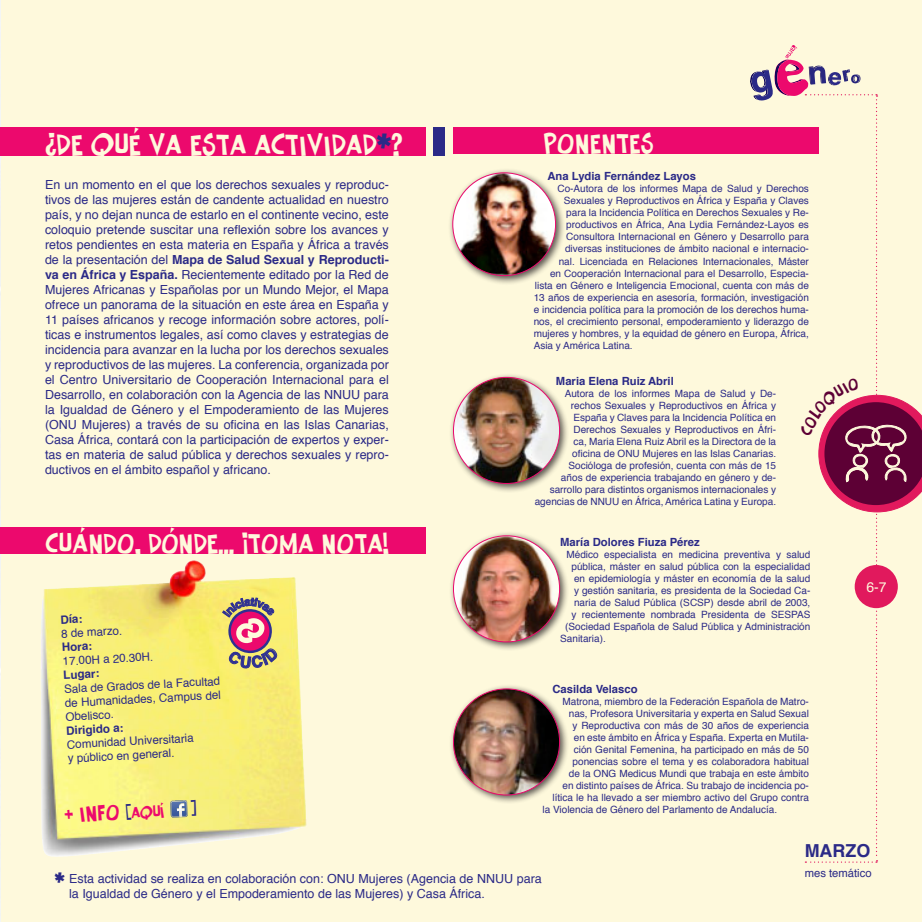
<style>
.page{position:relative;width:922px;height:922px;background:#fff}
.page>*{position:absolute;margin:0;border:0;box-sizing:border-box;transform-origin:0 0}
.t1{font:36.12px "Keener";color:#fef9dc}
.t2{font:33.75px "Keener";color:#fef9dc}
.t3{font:26.62px "Keener";color:#ec096d}
.t4{font:25px "Keener";color:#2b2a87}
.t5{font:700 17.88px "Helvetica";color:#2b2a87}
.t6{font:13.88px "Helvetica";color:#fef9dc}
.t7{font:12.5px/15px "Helvetica";color:#2b2a87;text-align:justify}
.t8{font:11.62px/13.9px "Helvetica";color:#2b2a87;text-align:justify}
.t9{font:700 11.62px "Helvetica";color:#2b2a87}
.t10{font:700 11.25px "Helvetica";color:#2b2a87}
.t11{font:11.25px "Helvetica";color:#2b2a87}
.t12{font:10px/12px "Helvetica";color:#2b2a87;text-align:right}
.s1{color:#2b2a87}
.s2{font-weight:700}
.s3{font-size:24.75px;color:#2b2a87}
.s4{font-size:20px}
</style>
<div class="page">
<div style="left:0;top:0;width:921px;height:921px;background:#fef9dc"></div>
<img style="left:0;top:0;width:1px;height:921px">
<div style="left:0;top:527px;width:425px;height:27px;background:#ec096d"></div>
<div style="left:0;top:127px;width:425px;height:29px;background:#ec096d"></div>
<img style="left:0;top:519px;width:307px;height:342px">
<svg style="left:170px;top:799px;width:18px;height:18px"></svg>
<img style="left:171px;top:800px;width:16px;height:3px">
<div style="left:453px;top:127px;width:365px;height:27px;background:#ec096d"></div>
<div style="left:448px;top:372px;width:121px;height:121px;background:#231f20;opacity:.75"></div>
<img style="left:453px;top:377px;width:106px;height:106px;border-radius:53px">
<div style="left:448px;top:531px;width:121px;height:120px;background:#231f20;opacity:.75"></div>
<img style="left:453px;top:535px;width:106px;height:106px;border-radius:53px">
<div style="left:448px;top:684px;width:121px;height:120px;background:#231f20;opacity:.75"></div>
<img style="left:453px;top:688px;width:106px;height:106px;border-radius:53px">
<div style="left:448px;top:168px;width:117px;height:117px;background:#231f20;opacity:.75"></div>
<img style="left:452px;top:173px;width:103px;height:102px;border-radius:51px">
<div style="left:433px;top:127px;width:11px;height:29px;background:#2b2a87"></div>
<svg style="left:750px;top:45px;width:171px;height:817px"></svg>
<svg style="left:222px;top:597px;width:57px;height:71px"></svg>
<p class="t1" style="left:45px;top:127px;width:358px">¿DE QUÉ VA ESTA ACTIVIDAD<span class="s1">*</span>?</p>
<p class="t7" style="left:45px;top:177px;width:345px">En un momento en el que los derechos sexuales y reproduc&shy;tivos de las mujeres están de candente actualidad en nuestro país, y no dejan nunca de estarlo en el continente vecino, este coloquio pretende suscitar una reflexión sobre los avances y retos pendientes en esta materia en España y África a través de la presentación del <span class="s2">Mapa de Salud Sexual y Reproducti&shy;va en África y España.</span> Recientemente editado por la Red de Mujeres Africanas y Españolas por un Mundo Mejor, el Mapa ofrece un panorama de la situación en este área en España y 11 países africanos y recoge información sobre actores, polí&shy;ticas e instrumentos legales, así como claves y estrategias de incidencia para avanzar en la lucha por los derechos sexuales y reproductivos de las mujeres. La conferencia, organizada por el Centro Universitario de Cooperación Internacional para el Desarrollo, en colaboración con la Agencia de las NNUU para la Igualdad de Género y el Empoderamiento de las Mujeres (ONU Mujeres) a través de su oficina en las Islas Canarias, Casa África, contará con la participación de expertos y exper&shy;tas en materia de salud pública y derechos sexuales y repro&shy;ductivos en el ámbito español y africano.</p>
<p class="t2" style="left:45px;top:527px;width:345px">CUÁNDO, DÓNDE... ¡TOMA NOTA!</p>
<p class="t9" style="left:60px;top:610px;width:23px;rotate:-3deg">Día:</p>
<p class="t8" style="left:61px;top:626px;width:63px;rotate:-3deg">8 de marzo.</p>
<p class="t9" style="left:61px;top:637px;width:32px;rotate:-3deg">Hora:</p>
<p class="t8" style="left:62px;top:654px;width:92px;rotate:-3deg">17.00H a 20.30H.</p>
<p class="t9" style="left:63px;top:665px;width:37px;rotate:-3deg">Lugar:</p>
<p class="t8" style="left:64px;top:682px;width:158px;rotate:-3deg">Sala de Grados de la Facultad de Humanidades, Campus del Obelisco.</p>
<p class="t9" style="left:66px;top:721px;width:59px;rotate:-3deg">Dirigido a:</p>
<p class="t8" style="left:67px;top:737px;width:128px;rotate:-3deg">Comunidad Universitaria</p>
<p class="t8" style="left:67px;top:751px;width:108px;rotate:-3deg">y público en general.</p>
<p class="t3" style="left:64px;top:801px;width:133px;rotate:-3deg">+ INFO <span class="s3">[</span><span class="s4">AQUÍ</span> <span class="s3">]</span></p>
<p class="t2" style="left:543px;top:127px;width:111px">PONENTES</p>
<p class="t10" style="left:547px;top:167px;width:150px">Ana Lydia Fernández Layos</p>
<p class="t12" style="left:557px;top:183px;width:253px">Co-Autora de los informes Mapa de Salud y Derechos</p>
<p class="t12" style="left:563px;top:195px;width:246px">Sexuales y Reproductivos en África y España y Claves</p>
<p class="t12" style="left:566px;top:207px;width:244px">para la Incidencia Política en Derechos Sexuales y Re-</p>
<p class="t12" style="left:566px;top:219px;width:244px">productivos en África, Ana Lydia Fernández-Layos es</p>
<p class="t12" style="left:566px;top:231px;width:244px">Consultora Internacional en Género y Desarrollo para</p>
<p class="t12" style="left:565px;top:243px;width:245px">diversas instituciones de ámbito nacional e internacio-</p>
<p class="t12" style="left:558px;top:255px;width:251px">nal. Licenciada en Relaciones Internacionales, Máster</p>
<p class="t12" style="left:550px;top:267px;width:260px">en Cooperación Internacional para el Desarrollo, Especia-</p>
<p class="t12" style="left:535px;top:279px;width:275px">lista en Género e Inteligencia Emocional, cuenta con más de</p>
<p class="t12" style="left:533px;top:291px;width:276px">13 años de experiencia en asesoría, formación, investigación</p>
<p class="t12" style="left:533px;top:303px;width:276px">e incidencia política para la promoción de los derechos huma-</p>
<p class="t12" style="left:533px;top:315px;width:276px">nos, el crecimiento personal, empoderamiento y liderazgo de</p>
<p class="t12" style="left:533px;top:327px;width:277px">mujeres y hombres, y la equidad de género en Europa, África,</p>
<p class="t12" style="left:533px;top:339px;width:100px">Asia y América Latina.</p>
<p class="t10" style="left:556px;top:372px;width:119px">Maria Elena Ruiz Abril</p>
<p class="t12" style="left:534px;top:387px;width:243px">Autora de los informes Mapa de Salud y De&shy;rechos Sexuales y Reproductivos en África y España y Claves para la Incidencia Política en Derechos Sexuales y Reproductivos en Áfri-<br>ca, Maria Elena Ruiz Abril es la Directora de la<br>oficina de ONU Mujeres en las Islas Canarias.<br>Socióloga de profesión, cuenta con más de 15<br>años de experiencia trabajando en género y de&shy;sarrollo para distintos organismos internacionales y agencias de NNUU en África, América Latina y Europa.</p>
<p class="t10" style="left:560px;top:532px;width:141px">María Dolores Fiuza Pérez</p>
<p class="t12" style="left:566px;top:548px;width:245px">Médico especialista en medicina preventiva y salud</p>
<p class="t12" style="left:571px;top:560px;width:240px">pública, máster en salud pública con la especialidad</p>
<p class="t12" style="left:574px;top:572px;width:238px">en epidemiología y máster en economía de la salud</p>
<p class="t12" style="left:574px;top:584px;width:238px">y gestión sanitaria, es presidenta de la Sociedad Ca-</p>
<p class="t12" style="left:574px;top:596px;width:238px">naria de Salud Pública (SCSP) desde abril de 2003,</p>
<p class="t12" style="left:571px;top:608px;width:240px">y recientemente nombrada Presidenta de SESPAS</p>
<p class="t12" style="left:565px;top:620px;width:246px">(Sociedad Española de Salud Pública y Administración</p>
<p class="t12" style="left:560px;top:632px;width:47px">Sanitaria).</p>
<p class="t10" style="left:552px;top:679px;width:87px">Casilda Velasco</p>
<p class="t12" style="left:562px;top:695px;width:248px">Matrona, miembro de la Federación Española de Matro-</p>
<p class="t12" style="left:568px;top:707px;width:241px">nas, Profesora Universitaria y experta en Salud Sexual</p>
<p class="t12" style="left:572px;top:719px;width:238px">y Reproductiva con más de 30 años de experiencia</p>
<p class="t12" style="left:573px;top:731px;width:236px">en este ámbito en África y España. Experta en Mutila-</p>
<p class="t12" style="left:573px;top:743px;width:236px">ción Genital Femenina, ha participado en más de 50</p>
<p class="t12" style="left:572px;top:755px;width:238px">ponencias sobre el tema y es colaboradora habitual</p>
<p class="t12" style="left:568px;top:767px;width:241px">de la ONG Medicus Mundi que trabaja en este ámbito</p>
<p class="t12" style="left:562px;top:779px;width:248px">en distinto países de África. Su trabajo de incidencia po-</p>
<p class="t12" style="left:552px;top:791px;width:258px">lítica le ha llevado a ser miembro activo del Grupo contra</p>
<p class="t12" style="left:542px;top:803px;width:236px">la Violencia de Género del Parlamento de Andalucía.</p>
<p class="t6" style="left:866px;top:576px;width:22px">6-7</p>
<p class="t4" style="left:55px;top:868px;width:12px">*</p>
<p class="t7" style="left:69px;top:871px;width:474px">Esta actividad se realiza en colaboración con: ONU Mujeres (Agencia de NNUU para la Igualdad de Género y el Empoderamiento de las Mujeres) y Casa África.</p>
<h3 class="t5" style="left:804px;top:836px;width:67px">MARZO</h3>
<p class="t11" style="left:804px;top:864px;width:68px">mes temático</p>
</div>
